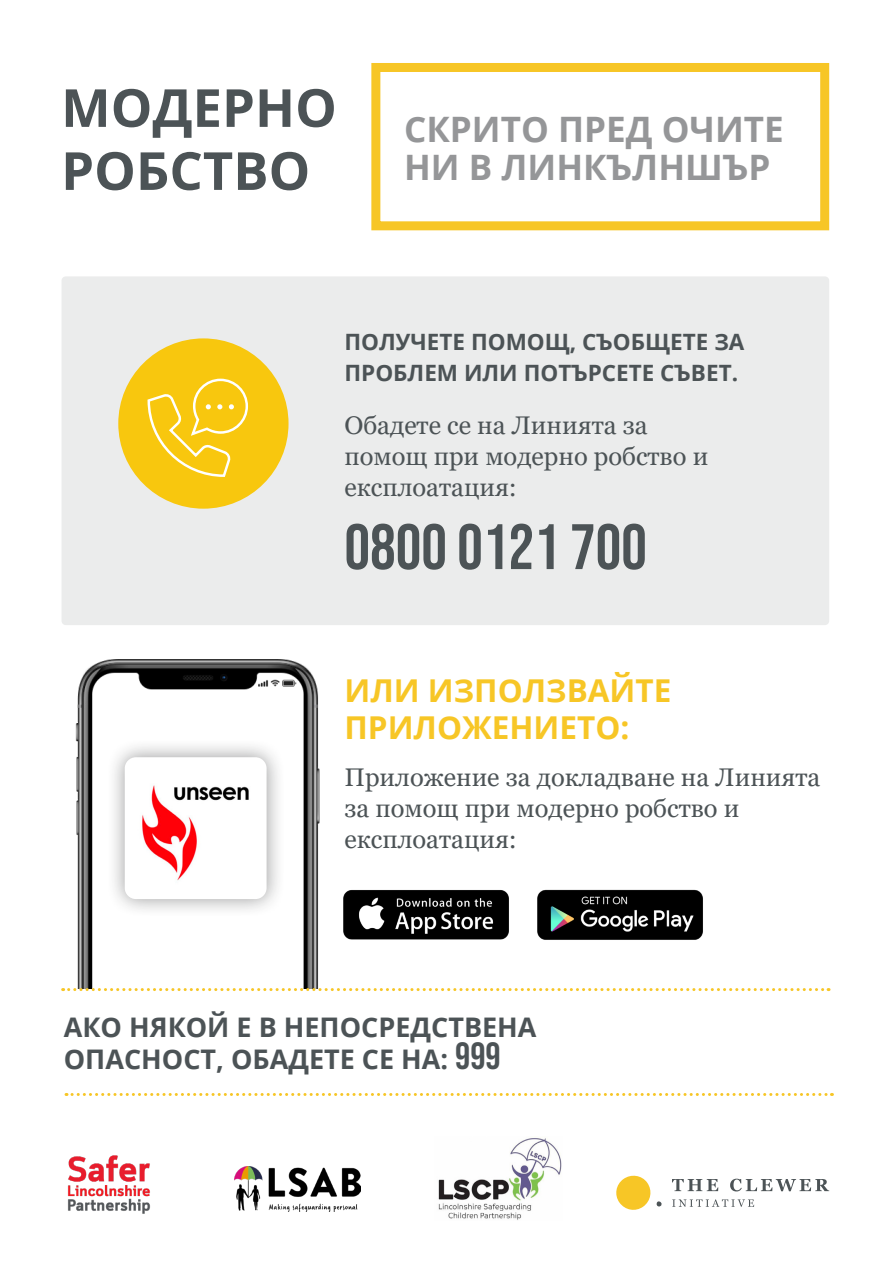
<style>
.page{position:relative;width:893px;height:1263px;background:#fff}
.page>*{position:absolute;margin:0;border:0;box-sizing:border-box;transform-origin:0 0}
.t1{font:64.05px "Bebas Neue";color:#4c5356}
.t2{font:700 52.5px/63px "Open Sans";color:#4c5356}
.t3{font:700 35.1px/38.5px "Open Sans";color:#959698}
.t4{font:700 31.5px/37.8px "Open Sans";color:#f7c626}
.t5{font:700 27px/32.4px "Open Sans";color:#4c5356}
.t6{font:25.5px/31.3px "Georgia";color:#4c5356}
.t7{font:700 22.5px/31.5px "Open Sans";color:#4c5356}
.s1{font-family:"Bebas Neue";font-weight:400;font-size:37.95px}
</style>
<div class="page">
<img style="left:75px;top:659px;width:245px;height:329px">
<div style="left:62px;top:276px;width:767px;height:349px;background:#ebecec;border-radius:4px"></div>
<div style="left:118px;top:338px;width:171px;height:171px;background:#f8c70e;border-radius:50%"></div>
<div style="left:371px;top:63px;width:458px;height:167px;border:9px solid #f7c626"></div>
<svg style="left:63px;top:988px;width:766px;height:3px"></svg>
<svg style="left:66px;top:1093px;width:766px;height:3px"></svg>
<img style="left:343px;top:890px;width:166px;height:50px">
<img style="left:537px;top:889px;width:166px;height:51px">
<svg style="left:147px;top:378px;width:101px;height:99px"></svg>
<div style="left:106px;top:738px;width:179px;height:180px;background:#1d1e1f;opacity:.45"></div>
<div style="left:125px;top:757px;width:142px;height:142px;background:#fff;border-radius:11px"></div>
<img style="left:142px;top:785px;width:107px;height:96px">
<svg style="left:616px;top:1175px;width:46px;height:35px"></svg>
<svg style="left:672px;top:1179px;width:46px;height:12px"></svg>
<svg style="left:730px;top:1179px;width:99px;height:12px"></svg>
<svg style="left:672px;top:1199px;width:82px;height:8px"></svg>
<img style="left:234px;top:1167px;width:126px;height:44px">
<img style="left:67px;top:1155px;width:84px;height:59px">
<img style="left:438px;top:1137px;width:124px;height:83px">
<p class="t2" style="left:61px;top:75px;width:277px">МОДЕРНО<br>РОБСТВО</p>
<p class="t3" style="left:404px;top:109px;width:381px">СКРИТО ПРЕД ОЧИТЕ<br>НИ В ЛИНКЪЛНШЪР</p>
<p class="t7" style="left:344px;top:325px;width:402px">ПОЛУЧЕТЕ ПОМОЩ, СЪОБЩЕТЕ ЗА<br>ПРОБЛЕМ ИЛИ ПОТЪРСЕТЕ СЪВЕТ.</p>
<p class="t6" style="left:344px;top:410px;width:365px">Обадете се на Линията за помощ при модерно робство и експлоатация:</p>
<p class="t1" style="left:344px;top:511px;width:304px">0800 0121 700</p>
<p class="t4" style="left:344px;top:670px;width:328px">ИЛИ ИЗПОЛЗВАЙТЕ<br>ПРИЛОЖЕНИЕТО:</p>
<p class="t6" style="left:344px;top:762px;width:477px">Приложение за докладване на Линията за помощ при модерно робство и експлоатация:</p>
<p class="t5" style="left:64px;top:1010px;width:474px">АКО НЯКОЙ Е В НЕПОСРЕДСТВЕНА<br>ОПАСНОСТ, ОБАДЕТЕ СЕ НА: <span class="s1">999</span></p>
</div>
